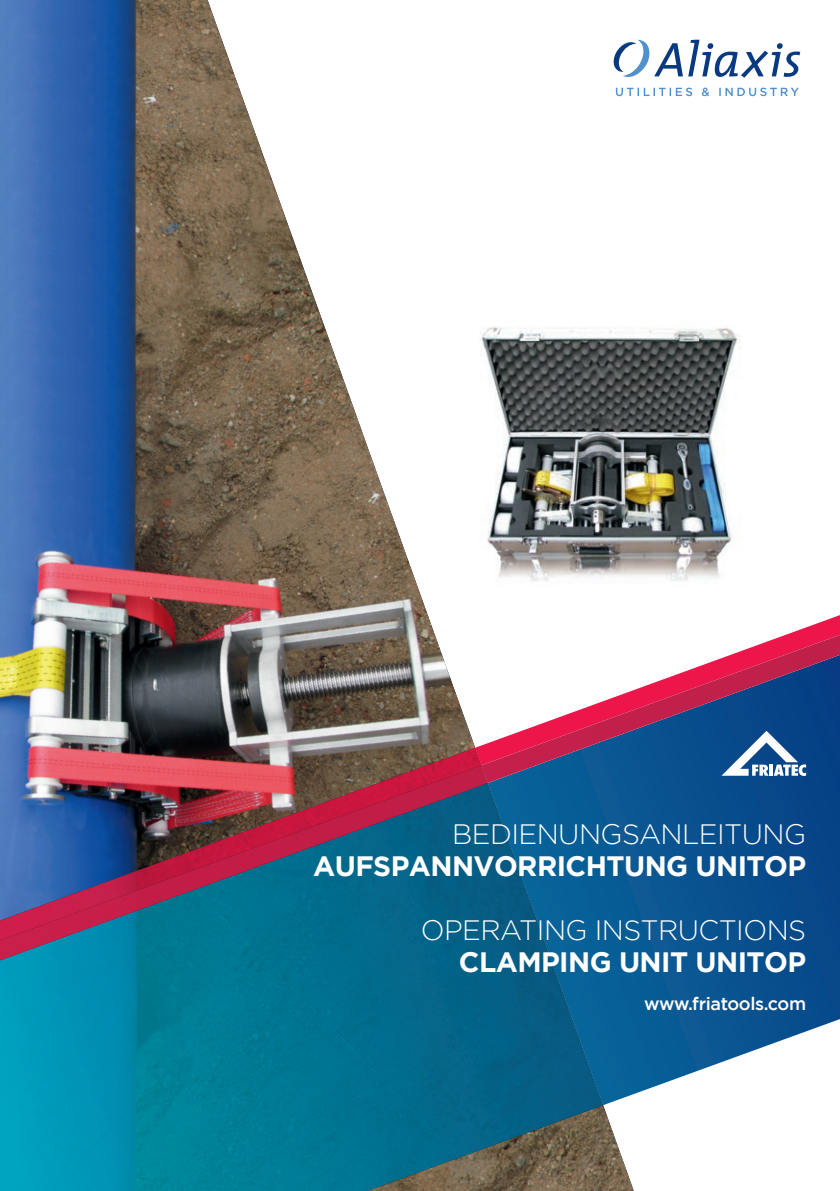
<style>
.page{position:relative;width:840px;height:1191px;background:#fff}
.page>*{position:absolute;margin:0;border:0;box-sizing:border-box;transform-origin:0 0}
.t1{font:700 28px "Gotham";letter-spacing:-.02em;color:#fff}
.t2{font:300 28px "Gotham";letter-spacing:-.02em;color:#fff}
.t3{font:500 18px "Gotham";letter-spacing:-.02em;color:#fff}
</style>
<div class="page">
<img style="left:0;top:0;width:633px;height:1191px">
<svg style="left:554px;top:783px;width:285px;height:322px;background:#25689d"></svg>
<img style="left:0;top:960px;width:123px;height:130px">
<img style="left:123px;top:925px;width:338px;height:258px">
<div style="left:0;top:1090px;width:73px;height:101px;background:#009fbd"></div>
<img style="left:196px;top:877px;width:216px;height:231px">
<img style="left:342px;top:783px;width:212px;height:226px">
<img style="left:73px;top:1016px;width:243px;height:175px">
<div style="left:234px;top:1110px;width:129px;height:81px;background:#007b95"></div>
<div style="left:328px;top:1157px;width:60px;height:34px;background:#007693"></div>
<img style="left:412px;top:968px;width:190px;height:189px">
<svg style="left:475px;top:615px;width:364px;height:132px"></svg>
<img style="left:0;top:873px;width:96px;height:20px">
<img style="left:96px;top:827px;width:128px;height:66px">
<img style="left:224px;top:780px;width:129px;height:65px">
<img style="left:353px;top:747px;width:128px;height:51px">
<svg style="left:481px;top:635px;width:358px;height:148px"></svg>
<img style="left:0;top:893px;width:130px;height:67px">
<img style="left:97px;top:845px;width:163px;height:80px">
<img style="left:227px;top:798px;width:163px;height:79px">
<img style="left:357px;top:765px;width:130px;height:65px">
<svg style="left:721px;top:730px;width:84px;height:46px"></svg>
<svg style="left:613px;top:40px;width:186px;height:38px"></svg>
<svg style="left:615px;top:88px;width:76px;height:8px"></svg>
<svg style="left:701px;top:88px;width:7px;height:8px"></svg>
<svg style="left:719px;top:88px;width:79px;height:8px"></svg>
<img style="left:449px;top:318px;width:292px;height:277px">
<p class="t2" style="left:452px;top:818px;width:355px">BEDIENUNGSANLEITUNG</p>
<p class="t1" style="left:313px;top:850px;width:494px">AUFSPANNVORRICHTUNG UNITOP</p>
<p class="t2" style="left:420px;top:914px;width:386px">OPERATING INSTRUCTIONS</p>
<p class="t1" style="left:458px;top:946px;width:348px">CLAMPING UNIT UNITOP</p>
<p class="t3" style="left:643px;top:993px;width:163px">www.friatools.com</p>
</div>
